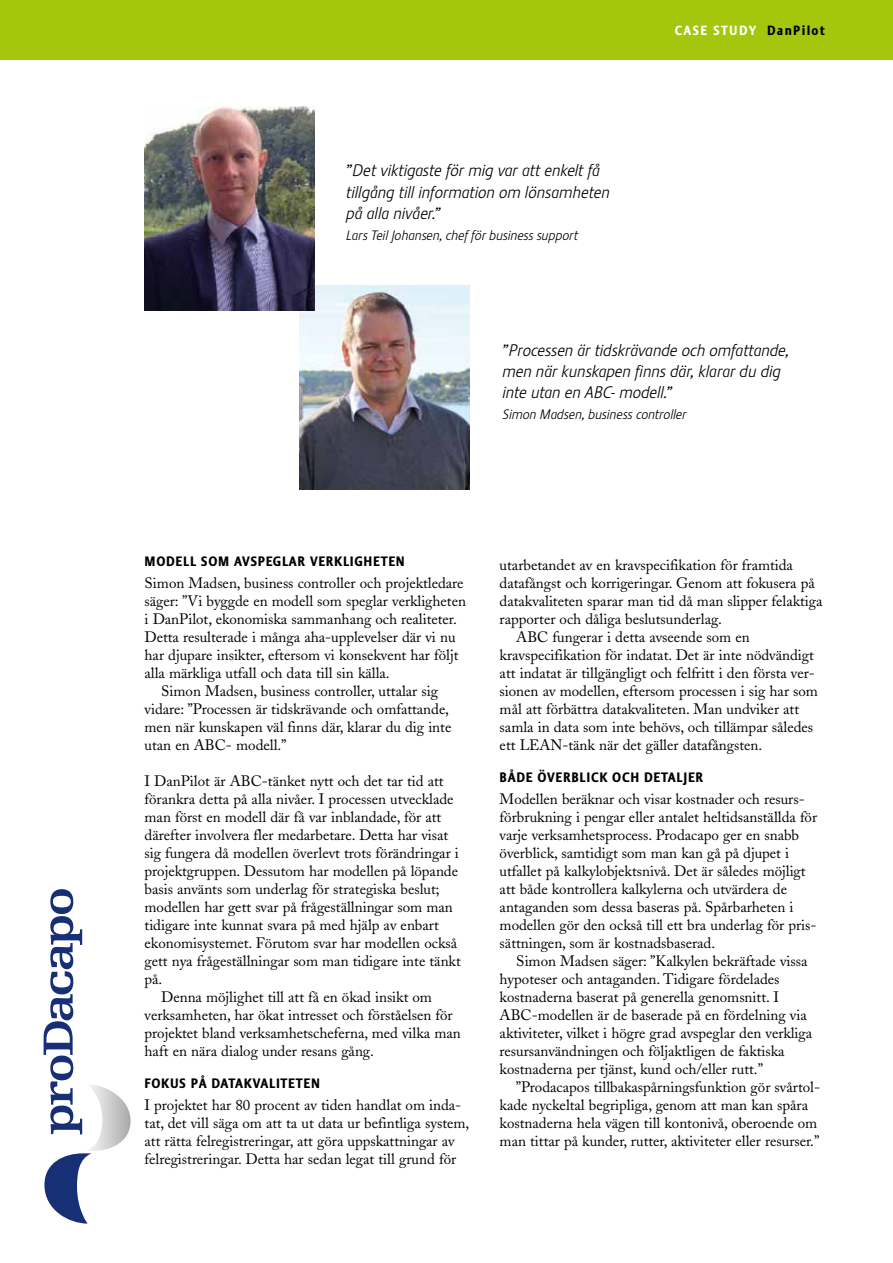
<style>
.page{position:relative;width:893px;height:1263px;background:#fff}
.page>*{position:absolute;margin:0;border:0;box-sizing:border-box;transform-origin:0 0}
.t1{font:italic 300 16.5px/21px "Stalemate";color:#000}
.t2{font:15px/18px "Adobe Caslon";color:#000}
.t3{font:800 13.5px "Stalemate";letter-spacing:.05em;color:#000}
.t4{font:italic 300 13.5px "Stalemate";letter-spacing:-.005em;color:#000}
.t5{font:800 13.2px "Stalemate";letter-spacing:.1em;color:#fff}
.s1{color:#000}
</style>
<div class="page">
<div style="left:0;top:0;width:893px;height:60px;background:#a4c60d"></div>
<svg style="left:44px;top:889px;width:87px;height:334px"></svg>
<img style="left:300px;top:285px;width:170px;height:204px">
<img style="left:145px;top:106px;width:170px;height:204px">
<p class="t1" style="left:347px;top:160px;width:265px">”Det viktigaste för mig var att enkelt få tillgång till information om lönsamheten på alla nivåer.”</p>
<p class="t4" style="left:347px;top:227px;width:233px">Lars Teil Johansen, chef för business support</p>
<p class="t5" style="left:675px;top:23px;width:152px">CASE STUDY <span class="s1">DanPilot</span></p>
<p class="t1" style="left:503px;top:339px;width:288px">”Processen är tidskrävande och omfattande, men när kunskapen finns där, klarar du dig inte utan en ABC- modell.”</p>
<p class="t4" style="left:503px;top:406px;width:185px">Simon Madsen, business controller</p>
<p class="t3" style="left:145px;top:553px;width:262px">MODELL SOM AVSPEGLAR VERKLIGHETEN</p>
<p class="t2" style="left:145px;top:574px;width:320px">Simon Madsen, business controller och projektledare</p>
<p class="t2" style="left:145px;top:592px;width:323px">säger: ”Vi byggde en modell som speglar verkligheten</p>
<p class="t2" style="left:145px;top:610px;width:314px">i DanPilot, ekonomiska sammanhang och realiteter.</p>
<p class="t2" style="left:145px;top:628px;width:312px">Detta resulterade i många aha-upplevelser där vi nu</p>
<p class="t2" style="left:145px;top:646px;width:315px">har djupare insikter, eftersom vi konsekvent har följt</p>
<p class="t2" style="left:145px;top:664px;width:247px">alla märkliga utfall och data till sin källa.</p>
<p class="t2" style="left:161px;top:682px;width:278px">Simon Madsen, business controller, uttalar sig</p>
<p class="t2" style="left:145px;top:700px;width:306px">vidare: ”Processen är tidskrävande och omfattande,</p>
<p class="t2" style="left:145px;top:718px;width:308px">men när kunskapen väl finns där, klarar du dig inte</p>
<p class="t2" style="left:145px;top:736px;width:144px">utan en ABC- modell.”</p>
<p class="t2" style="left:145px;top:772px;width:301px">I DanPilot är ABC-tänket nytt och det tar tid att</p>
<p class="t2" style="left:145px;top:790px;width:310px">förankra detta på alla nivåer. I processen utvecklade</p>
<p class="t2" style="left:145px;top:808px;width:298px">man först en modell där få var inblandade, för att</p>
<p class="t2" style="left:145px;top:826px;width:305px">därefter involvera fler medarbetare. Detta har visat</p>
<p class="t2" style="left:145px;top:844px;width:316px">sig fungera då modellen överlevt trots förändringar i</p>
<p class="t2" style="left:145px;top:862px;width:315px">projektgruppen. Dessutom har modellen på löpande</p>
<p class="t2" style="left:145px;top:880px;width:297px">basis använts som underlag för strategiska beslut;</p>
<p class="t2" style="left:145px;top:898px;width:310px">modellen har gett svar på frågeställningar som man</p>
<p class="t2" style="left:145px;top:916px;width:296px">tidigare inte kunnat svara på med hjälp av enbart</p>
<p class="t2" style="left:145px;top:934px;width:314px">ekonomisystemet. Förutom svar har modellen också</p>
<p class="t2" style="left:145px;top:952px;width:318px">gett nya frågeställningar som man tidigare inte tänkt</p>
<p class="t2" style="left:145px;top:970px;width:19px">på.</p>
<p class="t2" style="left:161px;top:988px;width:272px">Denna möjlighet till att få en ökad insikt om</p>
<p class="t2" style="left:145px;top:1006px;width:310px">verksamheten, har ökat intresset och förståelsen för</p>
<p class="t2" style="left:145px;top:1024px;width:318px">projektet bland verksamhetscheferna, med vilka man</p>
<p class="t2" style="left:145px;top:1042px;width:231px">haft en nära dialog under resans gång.</p>
<p class="t3" style="left:145px;top:1075px;width:177px">FOKUS PÅ DATAKVALITETEN</p>
<p class="t2" style="left:145px;top:1096px;width:326px">I projektet har 80 procent av tiden handlat om inda&shy;tat, det vill säga om att ta ut data ur befintliga system, att rätta felregistreringar, att göra uppskattningar av felregistreringar. Detta har sedan legat till grund för</p>
<p class="t2" style="left:500px;top:556px;width:295px">utarbetandet av en kravspecifikation för framtida</p>
<p class="t2" style="left:500px;top:574px;width:317px">datafångst och korrigeringar. Genom att fokusera på</p>
<p class="t2" style="left:500px;top:592px;width:324px">datakvaliteten sparar man tid då man slipper felaktiga</p>
<p class="t2" style="left:500px;top:610px;width:224px">rapporter och dåliga beslutsunderlag.</p>
<p class="t2" style="left:516px;top:628px;width:235px">ABC fungerar i detta avseende som en</p>
<p class="t2" style="left:500px;top:646px;width:316px">kravspecifikation för indatat. Det är inte nödvändigt</p>
<p class="t2" style="left:500px;top:664px;width:317px">att indatat är tillgängligt och felfritt i den första ver-</p>
<p class="t2" style="left:500px;top:682px;width:320px">sionen av modellen, eftersom processen i sig har som</p>
<p class="t2" style="left:500px;top:700px;width:301px">mål att förbättra datakvaliteten. Man undviker att</p>
<p class="t2" style="left:500px;top:718px;width:315px">samla in data som inte behövs, och tillämpar således</p>
<p class="t2" style="left:500px;top:736px;width:264px">ett LEAN-tänk när det gäller datafångsten.</p>
<p class="t3" style="left:500px;top:769px;width:205px">BÅDE ÖVERBLICK OCH DETALJER</p>
<p class="t2" style="left:500px;top:790px;width:319px">Modellen beräknar och visar kostnader och resurs&shy;förbrukning i pengar eller antalet heltidsanställda för varje verksamhetsprocess. Prodacapo ger en snabb överblick, samtidigt som man kan gå på djupet i utfallet på kalkylobjektsnivå. Det är således möjligt att både kontrollera kalkylerna och utvärdera de antaganden som dessa baseras på. Spårbarheten i modellen gör den också till ett bra underlag för pris&shy;sättningen, som är kostnadsbaserad.</p>
<p class="t2" style="left:500px;top:952px;width:314px;text-indent:17px">Simon Madsen säger: ”Kalkylen bekräftade vissa hypoteser och antaganden. Tidigare fördelades kostnaderna baserat på generella genomsnitt. I ABC-modellen är de baserade på en fördelning via aktiviteter, vilket i högre grad avspeglar den verkliga resursanvändningen och följaktligen de faktiska kostnaderna per tjänst, kund och/eller rutt.”</p>
<p class="t2" style="left:500px;top:1078px;width:322px;text-indent:16px">”Prodacapos tillbakaspårningsfunktion gör svårtol&shy;kade nyckeltal begripliga, genom att man kan spåra kostnaderna hela vägen till kontonivå, oberoende om man tittar på kunder, rutter, aktiviteter eller resurser.”</p>
</div>
